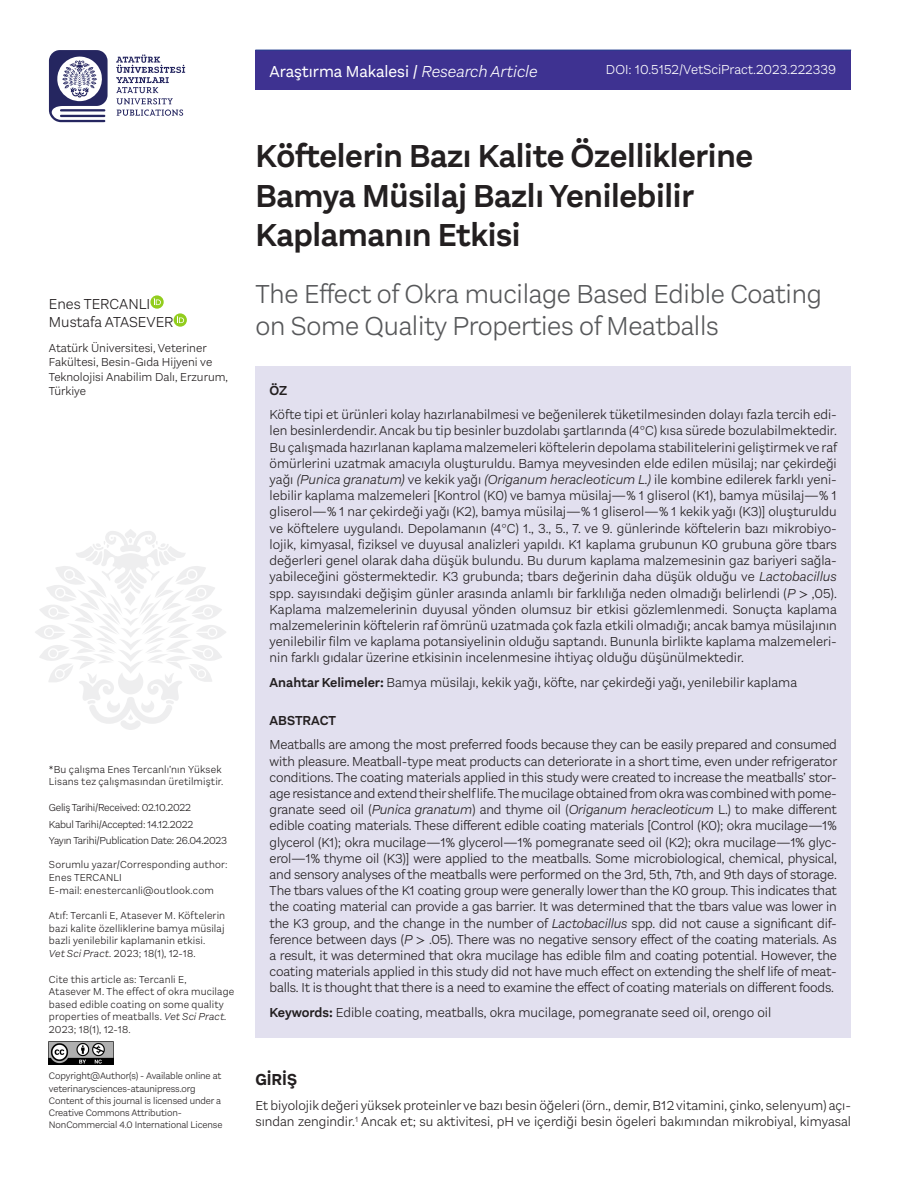
<style>
.page{position:relative;width:915px;height:1191px;background:#fff}
.page>*{position:absolute;margin:0;border:0;box-sizing:border-box;transform-origin:0 0}
.t1{font:600 33px/39.6px "Aestetico";letter-spacing:-.01em;color:#231f20}
.t2{font:300 27px/32.4px "Aestetico";letter-spacing:-.01em;color:#57585a}
.t3{font:16.5px "Aestetico";color:#fff}
.t4{font:700 16.5px "Aestetico";color:#231f20}
.t5{font:300 15px/18px "Aestetico";color:#231f20}
.t6{font:300 13.5px/16.2px "Aestetico";color:#231f20;text-align:justify}
.t7{font:300 13.5px "Aestetico";color:#fff}
.t8{font:600 13.5px "Aestetico";color:#231f20}
.t9{font:300 12px/14.4px "Aestetico";color:#231f20}
.t10{font:300 10.5px/12.6px "Aestetico";letter-spacing:.015em;color:#231f20}
.t11{font:300 10.5px/16.8px "Aestetico";letter-spacing:-.025em;color:#231f20}
.t12{font:300 9.75px/12px "Aestetico";letter-spacing:-.01em;color:#231f20}
.s1{font-weight:300;font-style:italic}
.s2{font-style:italic}
.s3{font-family:"STIX General";font-weight:400}
.s4{font-weight:600}
</style>
<div class="page">
<svg style="left:35px;top:529px;width:191px;height:201px"></svg>
<svg style="left:116px;top:54px;width:69px;height:62px"></svg>
<svg style="left:49px;top:50px;width:58px;height:72px"></svg>
<div style="left:255px;top:50px;width:595px;height:39px;background:#3e3291"></div>
<hr style="left:255px;top:50px;width:595px;height:1px;background:#253f8e">
<div style="left:255px;top:366px;width:595px;height:48px;background:#e2e0ef"></div>
<div style="left:255px;top:392px;width:595px;height:282px;background:#e2e0ef"></div>
<div style="left:255px;top:660px;width:595px;height:48px;background:#e2e0ef"></div>
<div style="left:255px;top:696px;width:595px;height:48px;background:#e2e0ef"></div>
<div style="left:255px;top:722px;width:595px;height:282px;background:#e2e0ef"></div>
<div style="left:255px;top:990px;width:595px;height:48px;background:#e2e0ef"></div>
<svg style="left:150px;top:295px;width:14px;height:14px"></svg>
<svg style="left:154px;top:298px;width:7px;height:7px"></svg>
<svg style="left:173px;top:313px;width:14px;height:14px"></svg>
<svg style="left:177px;top:316px;width:7px;height:7px"></svg>
<img style="left:49px;top:1041px;width:65px;height:23px">
<p class="t3" style="left:269px;top:62px;width:269px">Araştırma Makalesi / <span class="s1">Research Article</span></p>
<p class="t7" style="left:605px;top:62px;width:231px">DOI: 10.5152/VetSciPract.2023.222339</p>
<p class="t5" style="left:49px;top:295px;width:126px">Enes TERCANLI<br>Mustafa ATASEVER</p>
<p class="t9" style="left:49px;top:341px;width:180px">Atatürk Üniversitesi, Veteriner<br>Fakültesi, Besin-Gıda Hijyeni ve<br>Teknolojisi Anabilim Dalı, Erzurum,<br>Türkiye</p>
<p class="t10" style="left:49px;top:763px;width:176px">*Bu çalışma Enes Tercanlı’nın Yüksek<br>Lisans tez çalışmasından üretilmiştir.</p>
<p class="t11" style="left:49px;top:799px;width:180px">Geliş Tarihi/Received: 02.10.2022<br>Kabul Tarihi/Accepted: 14.12.2022<br>Yayın Tarihi/Publication Date: 26.04.2023</p>
<p class="t10" style="left:49px;top:858px;width:180px">Sorumlu yazar/Corresponding author:<br>Enes TERCANLI<br>E-mail: enestercanli@outlook.com</p>
<p class="t10" style="left:49px;top:909px;width:178px">Atıf: Tercanli E, Atasever M. Köftelerin bazi kalite özelliklerine bamya müsilaj bazli yenilebilir kaplamanin etkisi.<br><span class="s2">Vet Sci Pract.</span> 2023; 18(1), 12-18.</p>
<p class="t10" style="left:49px;top:972px;width:187px">Cite this article as: Tercanli E,<br>Atasever M. The effect of okra mucilage based edible coating on some quality properties of meatballs. <span class="s2">Vet Sci Pract.<br></span>2023; 18(1), 12-18.</p>
<p class="t12" style="left:49px;top:1070px;width:175px">Copyright@Author(s) - Available online at veterinarysciences-ataunipress.org Content of this journal is licensed under a Creative Commons Attribution-NonCommercial 4.0 International License</p>
<h1 class="t1" style="left:255px;top:137px;width:499px">Köftelerin Bazı Kalite Özelliklerine<br>Bamya Müsilaj Bazlı Yenilebilir<br>Kaplamanın Etkisi</h1>
<h2 class="t2" style="left:255px;top:277px;width:568px">The Effect of Okra mucilage Based Edible Coating on Some Quality Properties of Meatballs</h2>
<p class="t8" style="left:269px;top:382px;width:19px">ÖZ</p>
<p class="t6" style="left:269px;top:406px;width:569px">Köfte tipi et ürünleri kolay hazırlanabilmesi ve beğenilerek tüketilmesinden dolayı fazla tercih edi&shy;len besinlerdendir. Ancak bu tip besinler buzdolabı şartlarında (4<span class="s3">°</span>C) kısa sürede bozulabilmektedir.<br>Bu çalışmada hazırlanan kaplama malzemeleri köftelerin depolama stabilitelerini geliştirmek ve raf ömürlerini uzatmak amacıyla oluşturuldu. Bamya meyvesinden elde edilen müsilaj; nar çekirdeği yağı <span class="s2">(Punica granatum)</span> ve kekik yağı <span class="s2">(Origanum heracleoticum L.)</span> ile kombine edilerek farklı yeni&shy;lebilir kaplama malzemeleri [Kontrol (K0) ve bamya müsilaj—% 1 gliserol (K1), bamya müsilaj—% 1 gliserol—% 1 nar çekirdeği yağı (K2), bamya müsilaj—% 1 gliserol—% 1 kekik yağı (K3)] oluşturuldu ve köftelere uygulandı. Depolamanın (4<span class="s3">°</span>C) 1., 3., 5., 7. ve 9. günlerinde köftelerin bazı mikrobiyo&shy;lojik, kimyasal, fiziksel ve duyusal analizleri yapıldı. K1 kaplama grubunun K0 grubuna göre tbars değerleri genel olarak daha düşük bulundu. Bu durum kaplama malzemesinin gaz bariyeri sağla&shy;yabileceğini göstermektedir. K3 grubunda; tbars değerinin daha düşük olduğu ve <span class="s2">Lactobacillus </span>spp. sayısındaki değişim günler arasında anlamlı bir farklılığa neden olmadığı belirlendi (<span class="s2">P</span> <span class="s3">&gt;</span> ,05).<br>Kaplama malzemelerinin duyusal yönden olumsuz bir etkisi gözlemlenmedi. Sonuçta kaplama malzemelerinin köftelerin raf ömrünü uzatmada çok fazla etkili olmadığı; ancak bamya müsilajının yenilebilir film ve kaplama potansiyelinin olduğu saptandı. Bununla birlikte kaplama malzemeleri&shy;nin farklı gıdalar üzerine etkisinin incelenmesine ihtiyaç olduğu düşünülmektedir.</p>
<p class="t6" style="left:269px;top:674px;width:529px"><span class="s4">Anahtar Kelimeler:</span> Bamya müsilajı, kekik yağı, köfte, nar çekirdeği yağı, yenilebilir kaplama</p>
<p class="t8" style="left:269px;top:712px;width:68px">ABSTRACT</p>
<p class="t6" style="left:269px;top:736px;width:569px">Meatballs are among the most preferred foods because they can be easily prepared and consumed with pleasure. Meatball-type meat products can deteriorate in a short time, even under refrigerator conditions. The coating materials applied in this study were created to increase the meatballs’ stor&shy;age resistance and extend their shelf life. The mucilage obtained from okra was combined with pome&shy;granate seed oil (<span class="s2">Punica granatum</span>) and thyme oil (<span class="s2">Origanum heracleoticum</span> L.) to make different edible coating materials. These different edible coating materials [Control (K0); okra mucilage—1% glycerol (K1); okra mucilage—1% glycerol—1% pomegranate seed oil (K2); okra mucilage—1% glyc&shy;erol—1% thyme oil (K3)] were applied to the meatballs. Some microbiological, chemical, physical, and sensory analyses of the meatballs were performed on the 3rd, 5th, 7th, and 9th days of storage.<br>The tbars values of the K1 coating group were generally lower than the K0 group. This indicates that the coating material can provide a gas barrier. It was determined that the tbars value was lower in the K3 group, and the change in the number of <span class="s2">Lactobacillus</span> spp. did not cause a significant dif&shy;ference between days (<span class="s2">P</span> <span class="s3">&gt;</span> .05). There was no negative sensory effect of the coating materials. As a result, it was determined that okra mucilage has edible film and coating potential. However, the coating materials applied in this study did not have much effect on extending the shelf life of meat&shy;balls. It is thought that there is a need to examine the effect of coating materials on different foods.</p>
<p class="t6" style="left:269px;top:1004px;width:503px"><span class="s4">Keywords:</span> Edible coating, meatballs, okra mucilage, pomegranate seed oil, orengo oil</p>
<p class="t4" style="left:255px;top:1069px;width:43px">GİRİŞ</p>
<p class="t6" style="left:255px;top:1096px;width:597px">Et biyolojik değeri yüksek proteinler ve bazı besin öğeleri (örn., demir, B12 vitamini, çinko, selenyum) açı&shy;sından zengindir.<sup>1</sup> Ancak et; su aktivitesi, pH ve içerdiği besin ögeleri bakımından mikrobiyal, kimyasal</p>
</div>
